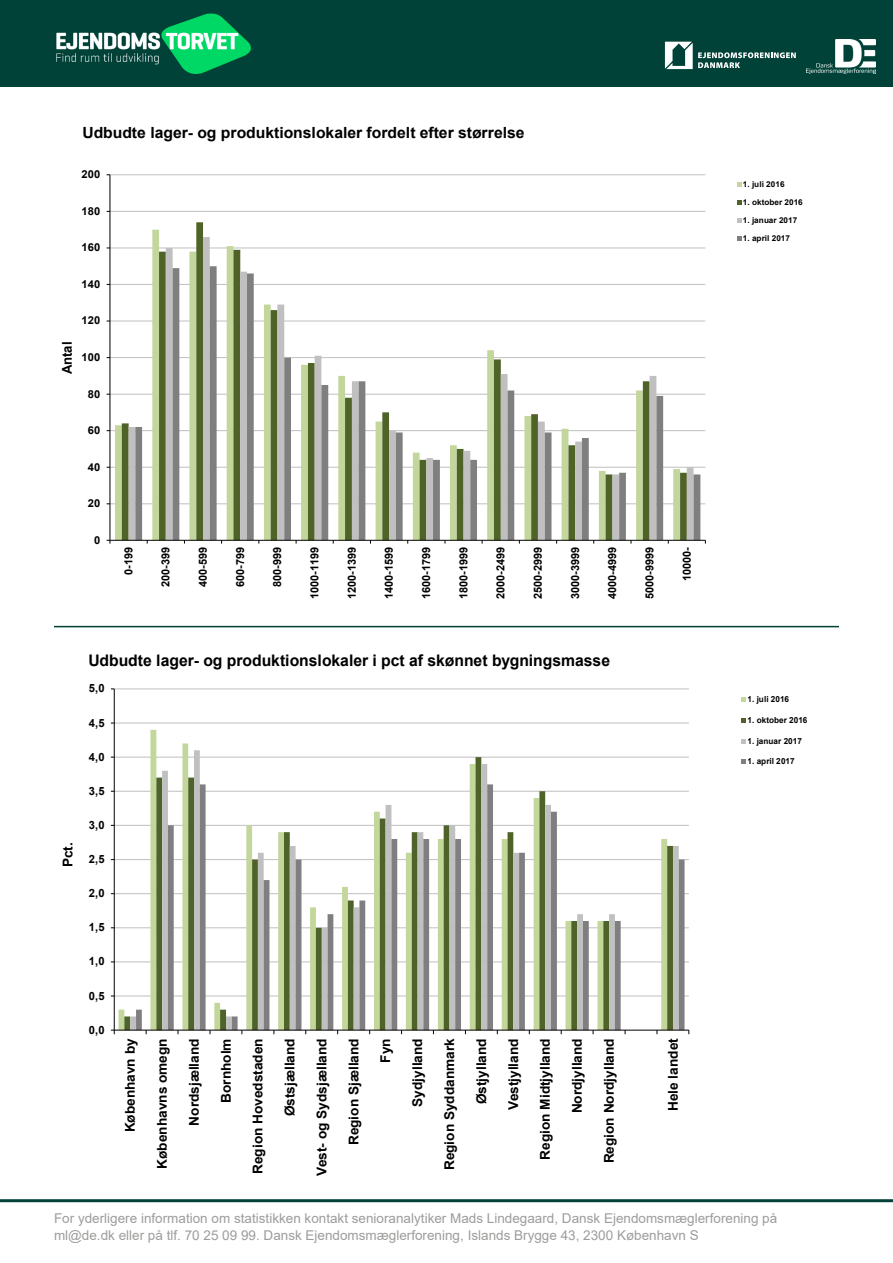
<style>
.page{position:relative;width:893px;height:1263px;background:#fff}
.page>*{position:absolute;margin:0;border:0;box-sizing:border-box;transform-origin:0 0}
.t1{font:700 15.9px "Arial";color:#000}
.t2{font:700 15.45px "Arial";color:#000}
.t3{font:700 13.5px "Arial";color:#000}
.t4{font:13.5px/16.2px "Arial";color:#9c9d9b}
.t5{font:700 11.25px "Arial";color:#000}
.t6{font:700 11.1px "Arial";color:#000}
.t7{font:700 10.95px "Arial";color:#000}
.t8{font:700 8.25px "Arial";color:#000}
.t9{font:700 8.1px "Arial";color:#000}
</style>
<div class="page">
<hr style="left:0;top:1199px;width:893px;height:3px;background:#004238">
<hr style="left:54px;top:626px;width:785px;height:1px;background:#004238">
<hr style="left:110px;top:504px;width:595px;height:1px;background:#bfbfbf">
<hr style="left:110px;top:467px;width:595px;height:1px;background:#bfbfbf">
<hr style="left:110px;top:430px;width:595px;height:1px;background:#bfbfbf">
<hr style="left:110px;top:394px;width:595px;height:1px;background:#bfbfbf">
<hr style="left:110px;top:357px;width:595px;height:1px;background:#bfbfbf">
<hr style="left:110px;top:321px;width:595px;height:1px;background:#bfbfbf">
<hr style="left:110px;top:284px;width:595px;height:1px;background:#bfbfbf">
<hr style="left:110px;top:248px;width:595px;height:1px;background:#bfbfbf">
<hr style="left:110px;top:211px;width:595px;height:1px;background:#bfbfbf">
<hr style="left:110px;top:175px;width:595px;height:1px;background:#bfbfbf">
<svg style="left:122px;top:222px;width:81px;height:318px"></svg>
<svg style="left:129px;top:237px;width:564px;height:303px"></svg>
<svg style="left:135px;top:266px;width:565px;height:274px"></svg>
<hr style="left:110px;top:175px;width:1px;height:365px;background:#000">
<hr style="left:110px;top:540px;width:595px;height:1px;background:#000">
<svg style="left:737px;top:182px;width:4px;height:4px"></svg>
<svg style="left:737px;top:200px;width:4px;height:4px"></svg>
<svg style="left:737px;top:219px;width:4px;height:4px"></svg>
<svg style="left:737px;top:237px;width:4px;height:4px"></svg>
<hr style="left:114px;top:996px;width:575px;height:1px;background:#c0c0c0">
<hr style="left:114px;top:962px;width:575px;height:1px;background:#c0c0c0">
<hr style="left:114px;top:927px;width:575px;height:1px;background:#c0c0c0">
<hr style="left:114px;top:893px;width:575px;height:1px;background:#c0c0c0">
<hr style="left:114px;top:859px;width:575px;height:1px;background:#c0c0c0">
<hr style="left:114px;top:825px;width:575px;height:1px;background:#c0c0c0">
<hr style="left:114px;top:791px;width:575px;height:1px;background:#c0c0c0">
<hr style="left:114px;top:757px;width:575px;height:1px;background:#c0c0c0">
<hr style="left:114px;top:723px;width:575px;height:1px;background:#c0c0c0">
<hr style="left:114px;top:689px;width:575px;height:1px;background:#c0c0c0">
<svg style="left:130px;top:750px;width:549px;height:280px"></svg>
<svg style="left:136px;top:784px;width:548px;height:246px"></svg>
<hr style="left:114px;top:689px;width:1px;height:341px;background:#000">
<hr style="left:114px;top:1030px;width:575px;height:1px;background:#000">
<svg style="left:742px;top:698px;width:4px;height:4px"></svg>
<svg style="left:742px;top:718px;width:4px;height:4px"></svg>
<svg style="left:742px;top:739px;width:4px;height:4px"></svg>
<svg style="left:742px;top:759px;width:4px;height:5px"></svg>
<hr style="left:0;top:0;width:1px;height:87px;background:#004238">
<div style="left:1px;top:0;width:892px;height:87px;background:#004238"></div>
<img style="left:56px;top:13px;width:194px;height:61px">
<img style="left:807px;top:39px;width:68px;height:35px">
<svg style="left:665px;top:42px;width:131px;height:27px"></svg>
<p class="t2" style="left:82px;top:122px;width:444px">Udbudte lager- og produktionslokaler fordelt efter størrelse</p>
<p class="t7" style="left:82px;top:167px;width:20px">200</p>
<p class="t7" style="left:82px;top:203px;width:20px">180</p>
<p class="t7" style="left:82px;top:240px;width:20px">160</p>
<p class="t7" style="left:82px;top:276px;width:20px">140</p>
<p class="t3" style="left:57px;top:374px;width:34px;rotate:-90deg">Antal</p>
<p class="t7" style="left:82px;top:313px;width:20px">120</p>
<p class="t7" style="left:82px;top:349px;width:20px">100</p>
<p class="t7" style="left:88px;top:386px;width:14px">80</p>
<p class="t7" style="left:88px;top:422px;width:14px">60</p>
<p class="t7" style="left:88px;top:459px;width:14px">40</p>
<p class="t7" style="left:88px;top:496px;width:14px">20</p>
<p class="t7" style="left:94px;top:532px;width:8px">0</p>
<p class="t6" style="left:121px;top:575px;width:30px;rotate:-90deg">0-199</p>
<p class="t6" style="left:158px;top:587px;width:42px;rotate:-90deg">200-399</p>
<p class="t6" style="left:195px;top:587px;width:42px;rotate:-90deg">400-599</p>
<p class="t6" style="left:232px;top:587px;width:42px;rotate:-90deg">600-799</p>
<p class="t6" style="left:270px;top:587px;width:42px;rotate:-90deg">800-999</p>
<p class="t6" style="left:307px;top:599px;width:54px;rotate:-90deg">1000-1199</p>
<p class="t6" style="left:344px;top:599px;width:54px;rotate:-90deg">1200-1399</p>
<p class="t6" style="left:381px;top:599px;width:54px;rotate:-90deg">1400-1599</p>
<p class="t6" style="left:418px;top:599px;width:54px;rotate:-90deg">1600-1799</p>
<p class="t6" style="left:456px;top:599px;width:54px;rotate:-90deg">1800-1999</p>
<p class="t6" style="left:493px;top:599px;width:54px;rotate:-90deg">2000-2499</p>
<p class="t6" style="left:530px;top:599px;width:54px;rotate:-90deg">2500-2999</p>
<p class="t6" style="left:567px;top:599px;width:54px;rotate:-90deg">3000-3999</p>
<p class="t6" style="left:604px;top:599px;width:54px;rotate:-90deg">4000-4999</p>
<p class="t6" style="left:642px;top:599px;width:54px;rotate:-90deg">5000-9999</p>
<p class="t6" style="left:679px;top:581px;width:36px;rotate:-90deg">10000-</p>
<p class="t3" style="left:58px;top:867px;width:27px;rotate:-90deg">Pct.</p>
<p class="t1" style="left:88px;top:649px;width:523px">Udbudte lager- og produktionslokaler i pct af skønnet bygningsmasse</p>
<p class="t5" style="left:89px;top:680px;width:17px">5,0</p>
<p class="t5" style="left:89px;top:715px;width:17px">4,5</p>
<p class="t5" style="left:89px;top:749px;width:17px">4,0</p>
<p class="t5" style="left:89px;top:783px;width:17px">3,5</p>
<p class="t5" style="left:89px;top:817px;width:17px">3,0</p>
<p class="t5" style="left:89px;top:851px;width:17px">2,5</p>
<p class="t5" style="left:89px;top:885px;width:17px">2,0</p>
<p class="t5" style="left:89px;top:919px;width:17px">1,5</p>
<p class="t5" style="left:89px;top:953px;width:17px">1,0</p>
<p class="t5" style="left:89px;top:988px;width:17px">0,5</p>
<p class="t5" style="left:89px;top:1022px;width:17px">0,0</p>
<p class="t3" style="left:121px;top:1132px;width:95px;rotate:-90deg">København by</p>
<p class="t3" style="left:153px;top:1169px;width:132px;rotate:-90deg">Københavns omegn</p>
<p class="t3" style="left:184px;top:1125px;width:89px;rotate:-90deg">Nordsjælland</p>
<p class="t3" style="left:216px;top:1103px;width:66px;rotate:-90deg">Bornholm</p>
<p class="t3" style="left:248px;top:1174px;width:137px;rotate:-90deg">Region Hovedstaden</p>
<p class="t3" style="left:280px;top:1116px;width:80px;rotate:-90deg">Østsjælland</p>
<p class="t3" style="left:312px;top:1176px;width:139px;rotate:-90deg">Vest- og Sydsjælland</p>
<p class="t3" style="left:344px;top:1145px;width:108px;rotate:-90deg">Region Sjælland</p>
<p class="t3" style="left:376px;top:1063px;width:26px;rotate:-90deg">Fyn</p>
<p class="t3" style="left:408px;top:1106px;width:70px;rotate:-90deg">Sydjylland</p>
<p class="t3" style="left:440px;top:1170px;width:133px;rotate:-90deg">Region Syddanmark</p>
<p class="t3" style="left:472px;top:1104px;width:67px;rotate:-90deg">Østjylland</p>
<p class="t3" style="left:504px;top:1110px;width:74px;rotate:-90deg">Vestjylland</p>
<p class="t3" style="left:536px;top:1160px;width:123px;rotate:-90deg">Region Midtjylland</p>
<p class="t3" style="left:568px;top:1113px;width:77px;rotate:-90deg">Nordjylland</p>
<p class="t3" style="left:600px;top:1163px;width:127px;rotate:-90deg">Region Nordjylland</p>
<p class="t3" style="left:663px;top:1111px;width:74px;rotate:-90deg">Hele landet</p>
<p class="t9" style="left:743px;top:178px;width:43px">1. juli 2016</p>
<p class="t9" style="left:743px;top:196px;width:61px">1. oktober 2016</p>
<p class="t9" style="left:743px;top:215px;width:56px">1. januar 2017</p>
<p class="t9" style="left:743px;top:233px;width:49px">1. april 2017</p>
<p class="t8" style="left:747px;top:694px;width:43px">1. juli 2016</p>
<p class="t8" style="left:747px;top:714px;width:61px">1. oktober 2016</p>
<p class="t8" style="left:747px;top:735px;width:56px">1. januar 2017</p>
<p class="t8" style="left:747px;top:755px;width:49px">1. april 2017</p>
<p class="t4" style="left:54px;top:1210px;width:725px">For yderligere information om statistikken kontakt senioranalytiker Mads Lindegaard, Dansk Ejendomsmæglerforening på ml@de.dk eller på tlf. 70 25 09 99. Dansk Ejendomsmæglerforening, Islands Brygge 43, 2300 København S</p>
</div>
